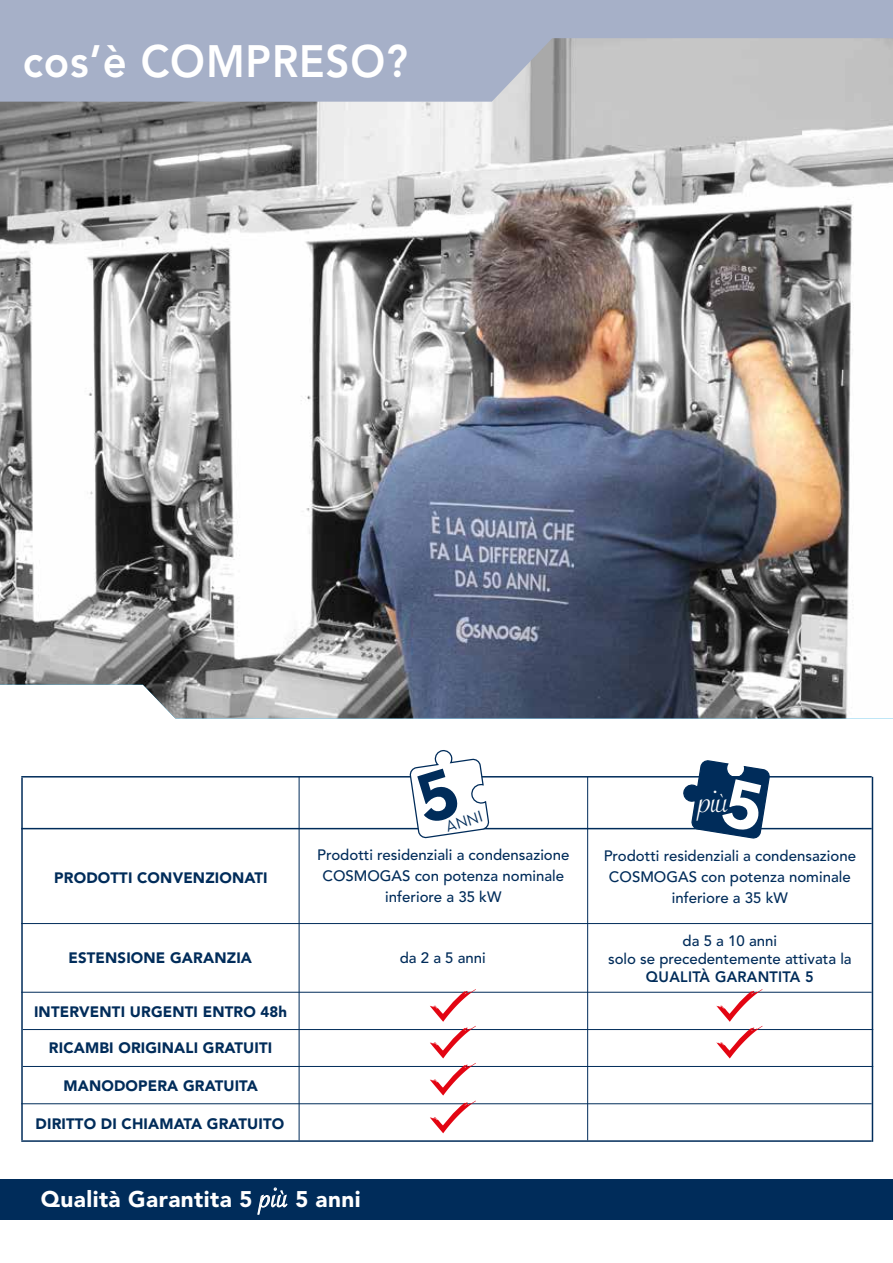
<style>
.page{position:relative;width:893px;height:1263px;background:#fff}
.page>*{position:absolute;margin:0;border:0;box-sizing:border-box;transform-origin:0 0}
.t1{font:800 45px "Avenir LT Std";letter-spacing:.02em;color:#fff;scale:.93 1}
.t2{font:900 22.5px "Avenir LT Std";letter-spacing:.02em;color:#fff}
.t3{font:16.35px "Neutra Text TF";color:#002c5a}
.t4{font:500 15px/21px "Avenir LT Std";color:#002c5a;text-align:center}
.t5{font:900 15px "Avenir LT Std";letter-spacing:.01em;color:#002c5a}
.t6{font:800 15px "Avenir LT Std";letter-spacing:.02em;color:#002c5a}
.s1{font-family:"Savoye Let Plain";font-weight:400;font-size:39px}
</style>
<div class="page">
<img style="left:0;top:102px;width:893px;height:616px">
<svg style="left:0;top:0;width:893px;height:102px;background:#adb4c6"></svg>
<div style="left:0;top:1180px;width:893px;height:40px;background:#002c5a"></div>
<hr style="left:21px;top:776px;width:851px;height:1px;background:#002c5a">
<hr style="left:21px;top:828px;width:851px;height:1px;background:#002c5a">
<hr style="left:21px;top:777px;width:2px;height:363px;background:#002c5a">
<hr style="left:872px;top:777px;width:1px;height:365px;background:#002c5a">
<hr style="left:21px;top:923px;width:851px;height:1px;background:#002c5a">
<hr style="left:21px;top:992px;width:851px;height:1px;background:#002c5a">
<hr style="left:23px;top:1029px;width:850px;height:1px;background:#002c5a">
<hr style="left:23px;top:1066px;width:850px;height:1px;background:#002c5a">
<hr style="left:21px;top:1103px;width:851px;height:1px;background:#002c5a">
<hr style="left:21px;top:1140px;width:851px;height:2px;background:#002c5a">
<hr style="left:299px;top:777px;width:1px;height:363px;background:#002c5a">
<hr style="left:587px;top:777px;width:1px;height:363px;background:#002c5a">
<svg style="left:716px;top:989px;width:47px;height:69px"></svg>
<svg style="left:429px;top:989px;width:47px;height:106px"></svg>
<svg style="left:429px;top:1101px;width:47px;height:32px"></svg>
<svg style="left:410px;top:750px;width:79px;height:88px"></svg>
<svg style="left:682px;top:760px;width:89px;height:79px"></svg>
<h1 class="t1" style="left:23px;top:34px;width:416px">cos’è COMPRESO?</h1>
<p class="t5" style="left:54px;top:869px;width:215px">PRODOTTI CONVENZIONATI</p>
<p class="t5" style="left:69px;top:949px;width:185px">ESTENSIONE GARANZIA</p>
<p class="t5" style="left:34px;top:1003px;width:255px">INTERVENTI URGENTI ENTRO 48h</p>
<p class="t5" style="left:49px;top:1039px;width:225px">RICAMBI ORIGINALI GRATUITI</p>
<p class="t5" style="left:63px;top:1076px;width:196px">MANODOPERA GRATUITA</p>
<p class="t5" style="left:36px;top:1115px;width:250px">DIRITTO DI CHIAMATA GRATUITO</p>
<p class="t3" style="left:443px;top:817px;width:40px;rotate:-17deg">ANNI</p>
<p class="t4" style="left:317px;top:845px;width:254px">Prodotti residenziali a condensazione<br>COSMOGAS con potenza nominale inferiore a 35 kW</p>
<p class="t4" style="left:400px;top:948px;width:88px">da 2 a 5 anni</p>
<h2 class="t2" style="left:41px;top:1185px;width:321px">Qualità Garantita 5 <span class="s1">più</span> 5 anni</h2>
<p class="t4" style="left:604px;top:846px;width:254px">Prodotti residenziali a condensazione<br>COSMOGAS con potenza nominale inferiore a 35 kW</p>
<p class="t4" style="left:608px;top:932px;width:245px;line-height:18px">da 5 a 10 anni<br>solo se precedentemente attivata la</p>
<p class="t6" style="left:646px;top:967px;width:169px">QUALITÀ GARANTITA 5</p>
</div>
